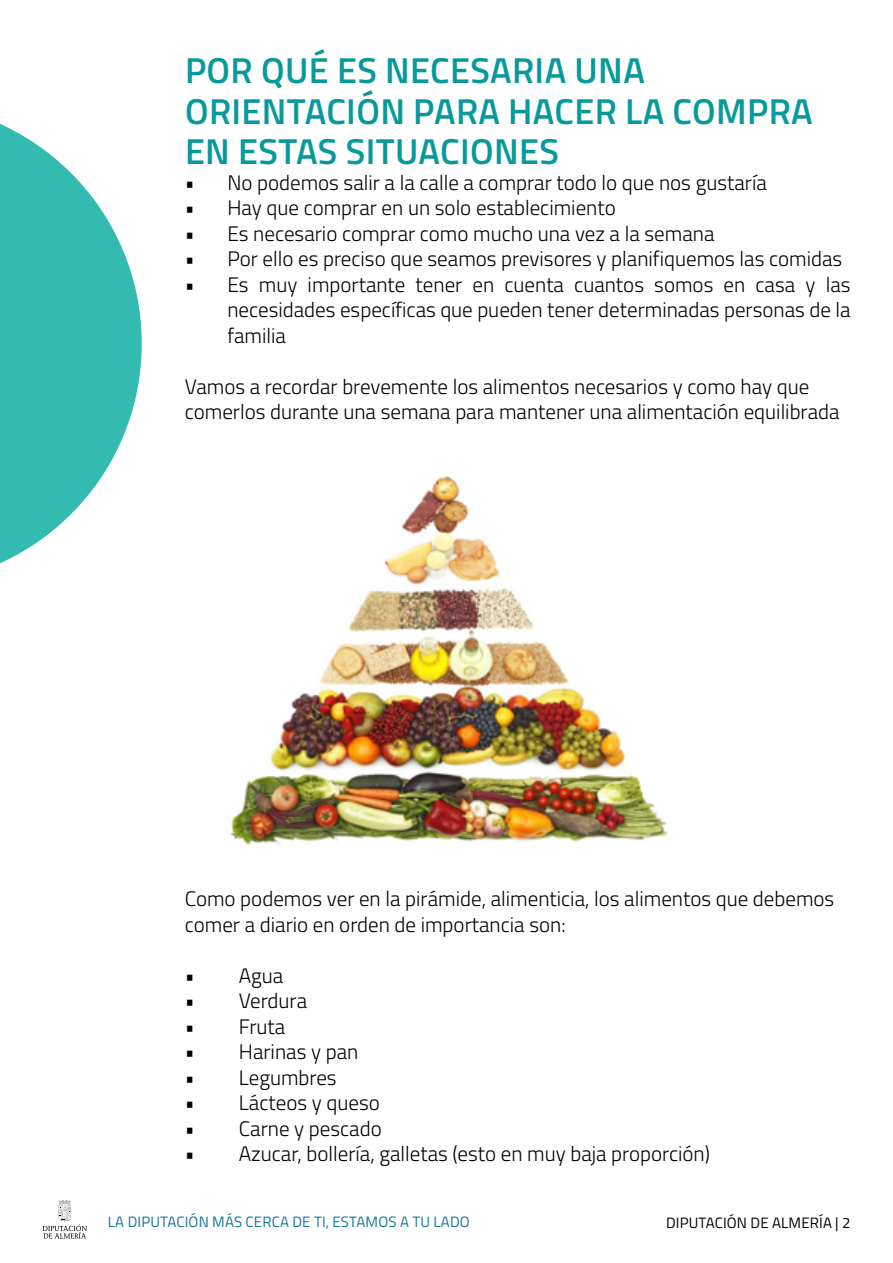
<style>
.page{position:relative;width:893px;height:1263px;background:#fff}
.page>*{position:absolute;margin:0;border:0;box-sizing:border-box;transform-origin:0 0}
.t1{font:600 36px/40.5px "Titillium Web";letter-spacing:.01em;color:#08999c}
.t2{font:300 21px/25.5px "Titillium Web";color:#000}
.t3{font:15px "Titillium Web";letter-spacing:.01em;color:#147599}
.t4{font:15px "Titillium Web";letter-spacing:.01em;color:#000}
</style>
<div class="page">
<svg style="left:0;top:124px;width:142px;height:440px;fill:#33bab1"></svg>
<img style="left:230px;top:476px;width:438px;height:369px">
<svg style="left:42px;top:1200px;width:45px;height:38px"></svg>
<h1 class="t1" style="left:185px;top:49px;width:629px">POR QUÉ ES NECESARIA UNA<br>ORIENTACIÓN PARA HACER LA COMPRA<br>EN ESTAS SITUACIONES</h1>
<p class="t2" style="left:185px;top:169px;width:584px">• No podemos salir a la calle a comprar todo lo que nos gustaría</p>
<p class="t2" style="left:185px;top:194px;width:432px">• Hay que comprar en un solo establecimiento</p>
<p class="t2" style="left:185px;top:220px;width:531px">• Es necesario comprar como mucho una vez a la semana</p>
<p class="t2" style="left:185px;top:245px;width:659px">• Por ello es preciso que seamos previsores y planifiquemos las comidas</p>
<p class="t2" style="left:227px;top:271px;width:625px;text-align:justify;text-indent:-43px">• Es muy importante tener en cuenta cuantos somos en casa y las necesidades específicas que pueden tener determinadas personas de la familia</p>
<p class="t2" style="left:185px;top:373px;width:656px">Vamos a recordar brevemente los alimentos necesarios y como hay que comerlos durante una semana para mantener una alimentación equilibrada</p>
<p class="t2" style="left:185px;top:885px;width:651px">Como podemos ver en la pirámide, alimenticia, los alimentos que debemos comer a diario en orden de importancia son:</p>
<p class="t2" style="left:185px;top:962px;width:100px">• Agua</p>
<p class="t2" style="left:185px;top:987px;width:124px">• Verdura</p>
<p class="t2" style="left:185px;top:1013px;width:102px">• Fruta</p>
<p class="t2" style="left:185px;top:1038px;width:175px">• Harinas y pan</p>
<p class="t2" style="left:185px;top:1064px;width:153px">• Legumbres</p>
<p class="t2" style="left:185px;top:1089px;width:196px">• Lácteos y queso</p>
<p class="t2" style="left:185px;top:1115px;width:199px">• Carne y pescado</p>
<p class="t2" style="left:185px;top:1140px;width:527px">• Azucar, bollería, galletas (esto en muy baja proporción)</p>
<p class="t3" style="left:108px;top:1210px;width:363px">LA DIPUTACIÓN MÁS CERCA DE TI, ESTAMOS A TU LADO</p>
<p class="t4" style="left:666px;top:1211px;width:186px">DIPUTACIÓN DE ALMERÍA | 2</p>
</div>
